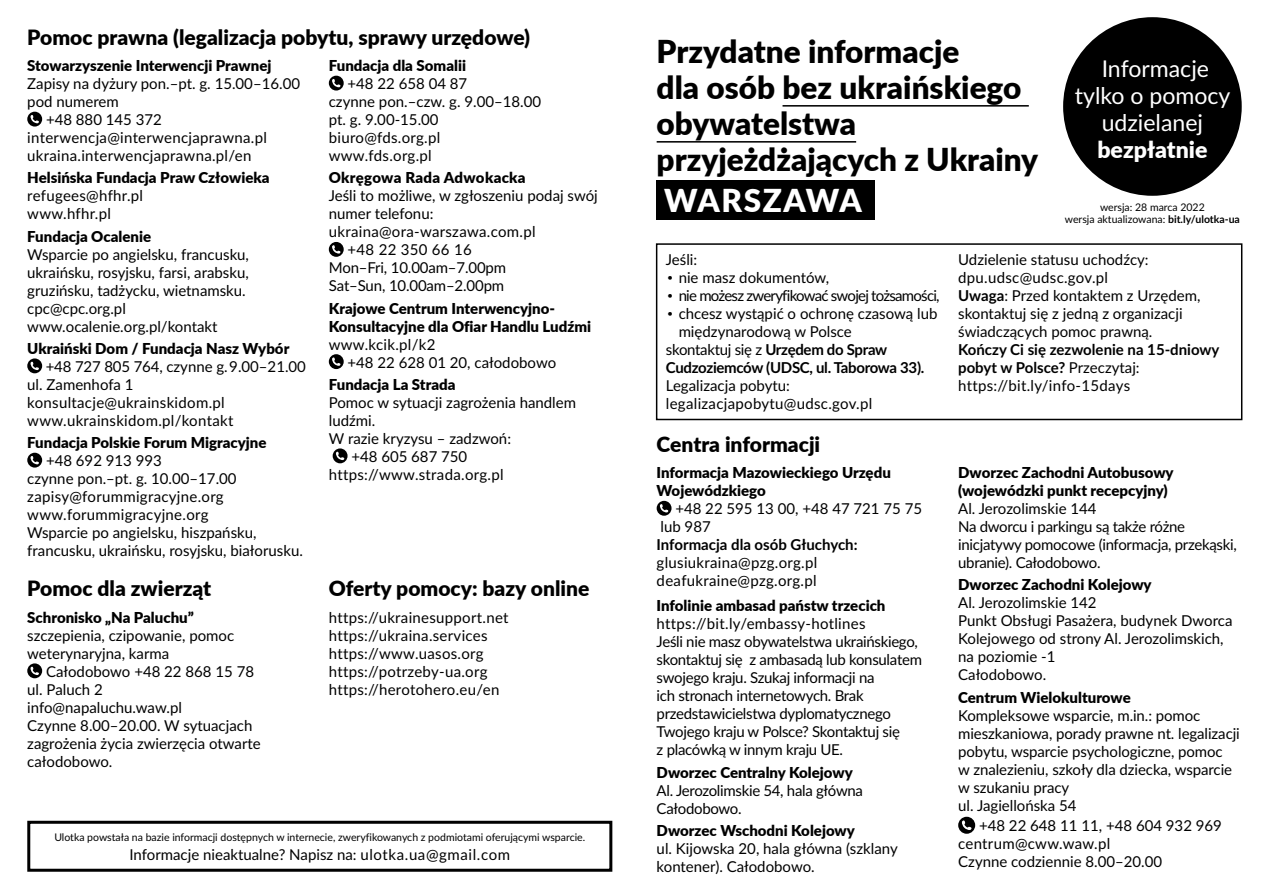
<style>
.page{position:relative;width:1263px;height:893px;background:#fff}
.page>*{position:absolute;margin:0;border:0;box-sizing:border-box;transform-origin:0 0}
.t1{font:900 31.5px/36px "Lato";color:#000}
.t2{font:900 31.5px "Lato";letter-spacing:.05em;color:#fff}
.t3{font:23.1px/27px "Lato";color:#fff;text-align:center}
.t4{font:900 23.1px "Lato";color:#fff}
.t5{font:900 21px "Lato";color:#000}
.t6{font:15px/18px "Lato";color:#000}
.t7{font:900 15px/18px "Lato";color:#000}
.t8{font:15px/18px "Lato";letter-spacing:.02em;color:#000}
.t9{font:15px/18px "Lato";letter-spacing:-.02em;color:#000}
.t10{font:700 15px/18px "Lato";color:#000}
.t11{font:15px "Lato";letter-spacing:-.05em;color:#000}
.t12{font:700 15px "Lato";letter-spacing:-.02em;color:#000}
.t13{font:900 15px "Lato";letter-spacing:.02em;color:#000}
.t14{font:10.5px/12px "Lato";color:#000;text-align:center}
.s1{font-weight:700}
.s2{font-weight:100}
.s3{font-weight:400}
</style>
<div class="page">
<svg style="left:27px;top:663px;width:15px;height:15px"></svg>
<svg style="left:657px;top:501px;width:14px;height:15px"></svg>
<svg style="left:958px;top:817px;width:17px;height:17px"></svg>
<svg style="left:27px;top:112px;width:15px;height:15px"></svg>
<svg style="left:27px;top:358px;width:15px;height:15px"></svg>
<svg style="left:27px;top:453px;width:15px;height:15px"></svg>
<svg style="left:329px;top:76px;width:15px;height:15px"></svg>
<svg style="left:329px;top:242px;width:15px;height:15px"></svg>
<svg style="left:329px;top:354px;width:15px;height:15px"></svg>
<svg style="left:333px;top:448px;width:15px;height:15px"></svg>
<hr style="left:782px;top:105px;width:247px;height:2px;background:#000">
<hr style="left:657px;top:141px;width:199px;height:2px;background:#000">
<div style="left:657px;top:180px;width:218px;height:39px;background:#000"></div>
<div style="left:1063px;top:17px;width:179px;height:179px;background:#000;border-radius:50%"></div>
<div style="left:27px;top:821px;width:585px;height:51px;border:3px solid #000"></div>
<div style="left:656px;top:243px;width:586px;height:177px;border:2px solid #000"></div>
<h3 class="t5" style="left:27px;top:21px;width:504px">Pomoc prawna (legalizacja pobytu, sprawy urzędowe)</h3>
<p class="t7" style="left:27px;top:56px;width:246px">Stowarzyszenie Interwencji Prawnej</p>
<p class="t6" style="left:27px;top:74px;width:274px">Zapisy na dyżury pon.–pt. g. 15.00–16.00</p>
<p class="t6" style="left:27px;top:92px;width:93px">pod numerem</p>
<p class="t6" style="left:46px;top:110px;width:117px">+48 880 145 372</p>
<p class="t8" style="left:27px;top:128px;width:241px">interwencja@interwencjaprawna.pl</p>
<p class="t8" style="left:27px;top:146px;width:226px">ukraina.interwencjaprawna.pl/en</p>
<p class="t7" style="left:27px;top:168px;width:244px">Helsińska Fundacja Praw Człowieka</p>
<p class="t8" style="left:27px;top:186px;width:117px">refugees@hfhr.pl www.hfhr.pl</p>
<p class="t7" style="left:27px;top:226px;width:125px">Fundacja Ocalenie</p>
<p class="t6" style="left:27px;top:244px;width:223px">Wsparcie po angielsku, francusku, ukraińsku, rosyjsku, farsi, arabsku, gruzińsku, tadżycku, wietnamsku. cpc@cpc.org.pl www.ocalenie.org.pl/kontakt</p>
<p class="t7" style="left:27px;top:339px;width:264px">Ukraiński Dom / Fundacja Nasz Wybór</p>
<p class="t8" style="left:27px;top:357px;width:280px;text-indent:18px">+48 727 805 764, czynne g. 9.00–21.00 ul. Zamenhofa 1 konsultacje@ukrainskidom.pl www.ukrainskidom.pl/kontakt</p>
<p class="t7" style="left:27px;top:433px;width:241px">Fundacja Polskie Forum Migracyjne</p>
<p class="t6" style="left:27px;top:451px;width:277px;text-indent:19px">+48 692 913 993<br>czynne pon.–pt. g. 10.00–17.00 zapisy@forummigracyjne.org www.forummigracyjne.org<br>Wsparcie po angielsku, hiszpańsku, francusku, ukraińsku, rosyjsku, białorusku.</p>
<p class="t7" style="left:329px;top:56px;width:139px">Fundacja dla Somalii</p>
<p class="t6" style="left:329px;top:74px;width:214px;text-indent:19px">+48 22 658 04 87<br>czynne pon.–czw. g. 9.00–18.00 pt. g. 9.00-15.00 biuro@fds.org.pl www.fds.org.pl</p>
<p class="t13" style="left:329px;top:167px;width:198px">Okręgowa Rada Adwokacka</p>
<p class="t6" style="left:329px;top:186px;width:271px">Jeśli to możliwe, w zgłoszeniu podaj swój</p>
<p class="t6" style="left:329px;top:204px;width:106px">numer telefonu:</p>
<p class="t8" style="left:329px;top:222px;width:208px">ukraina@ora-warszawa.com.pl</p>
<p class="t8" style="left:348px;top:240px;width:126px">+48 22 350 66 16</p>
<p class="t6" style="left:329px;top:258px;width:179px">Mon–Fri, 10.00am–7.00pm</p>
<p class="t6" style="left:329px;top:276px;width:177px">Sat–Sun, 10.00am–2.00pm</p>
<p class="t7" style="left:329px;top:298px;width:264px">Krajowe Centrum Interwencyjno-<br>Konsultacyjne dla Ofiar Handlu Ludźmi</p>
<p class="t6" style="left:348px;top:334px;width:210px;text-indent:-19px">www.kcik.pl/k2<br>+48 22 628 01 20, całodobowo</p>
<p class="t7" style="left:329px;top:375px;width:128px">Fundacja La Strada</p>
<p class="t6" style="left:329px;top:393px;width:249px">Pomoc w sytuacji zagrożenia handlem</p>
<p class="t6" style="left:329px;top:411px;width:48px">ludźmi.</p>
<p class="t6" style="left:329px;top:429px;width:184px">W razie kryzysu – zadzwoń:</p>
<p class="t6" style="left:351px;top:447px;width:117px">+48 605 687 750</p>
<p class="t8" style="left:329px;top:465px;width:176px">https://www.strada.org.pl</p>
<h3 class="t5" style="left:27px;top:573px;width:185px">Pomoc dla zwierząt</h3>
<p class="t7" style="left:27px;top:608px;width:168px">Schronisko „Na Paluchu”</p>
<p class="t6" style="left:27px;top:626px;width:208px">szczepienia, czipowanie, pomoc weterynaryjna, karma</p>
<p class="t6" style="left:27px;top:662px;width:235px;text-indent:19px">Całodobowo +48 22 868 15 78 ul. Paluch 2 info@napaluchu.waw.pl<br>Czynne 8.00–20.00. W sytuacjach zagrożenia życia zwierzęcia otwarte całodobowo.</p>
<h3 class="t5" style="left:329px;top:573px;width:262px">Oferty pomocy: bazy online</h3>
<p class="t8" style="left:329px;top:608px;width:181px">https://ukrainesupport.net https://ukraina.services https://www.uasos.org https://potrzeby-ua.org https://herotohero.eu/en</p>
<p class="t14" style="left:54px;top:830px;width:532px">Ulotka powstała na bazie informacji dostępnych w internecie, zweryfikowanych z podmiotami oferującymi wsparcie.</p>
<p class="t6" style="left:129px;top:845px;width:382px">Informacje nieaktualne? Napisz na: ulotka.ua@gmail.com</p>
<h1 class="t1" style="left:657px;top:32px;width:383px">Przydatne informacje<br>dla osób bez ukraińskiego obywatelstwa przyjeżdżających z Ukrainy</h1>
<h1 class="t2" style="left:664px;top:176px;width:199px">WARSZAWA</h1>
<h2 class="t3" style="left:1075px;top:54px;width:157px">Informacje tylko o pomocy udzielanej</h2>
<h2 class="t4" style="left:1097px;top:132px;width:112px">bezpłatnie</h2>
<p class="t14" style="left:1065px;top:201px;width:176px">wersja: 28 marca 2022<br>wersja aktualizowana: <span class="s1">bit.ly/ulotka-ua</span></p>
<p class="t6" style="left:666px;top:250px;width:33px">Jeśli:</p>
<p class="t6" style="left:666px;top:268px;width:165px"><span class="s2">Ҍ</span> nie masz dokumentów,</p>
<p class="t11" style="left:666px;top:285px;width:275px"><span class="s2">Ҍ</span> nie możesz zweryfikować swojej tożsamości,</p>
<p class="t6" style="left:666px;top:304px;width:273px"><span class="s2">Ҍ</span> chcesz wystąpić o ochronę czasową lub</p>
<p class="t6" style="left:679px;top:322px;width:175px">międzynarodową w Polsce</p>
<p class="t9" style="left:666px;top:340px;width:223px">skontaktuj się z <span class="s1">Urzędem do Spraw</span></p>
<p class="t12" style="left:666px;top:357px;width:260px">Cudzoziemców (UDSC, ul. Taborowa 33).</p>
<p class="t8" style="left:666px;top:376px;width:208px">Legalizacja pobytu: legalizacjapobytu@udsc.gov.pl</p>
<h3 class="t5" style="left:657px;top:428px;width:165px">Centra informacji</h3>
<p class="t7" style="left:657px;top:463px;width:236px">Informacja Mazowieckiego Urzędu<br>Wojewódzkiego</p>
<p class="t6" style="left:660px;top:499px;width:263px;text-indent:15px">+48 22 595 13 00, +48 47 721 75 75 lub 987</p>
<p class="t10" style="left:657px;top:535px;width:202px">Informacja dla osób Głuchych:</p>
<p class="t8" style="left:657px;top:553px;width:162px">glusiukraina@pzg.org.pl deafukraine@pzg.org.pl</p>
<p class="t7" style="left:657px;top:596px;width:230px">Infolinie ambasad państw trzecich</p>
<p class="t9" style="left:657px;top:614px;width:267px">https://bit.ly/embassy-hotlines<br>Jeśli nie masz obywatelstwa ukraińskiego, skontaktuj się z ambasadą lub konsulatem swojego kraju. Szukaj informacji na<br>ich stronach internetowych. Brak przedstawicielstwa dyplomatycznego Twojego kraju w Polsce? Skontaktuj się<br>z placówką w innym kraju UE.</p>
<p class="t7" style="left:657px;top:763px;width:198px">Dworzec Centralny Kolejowy</p>
<p class="t9" style="left:657px;top:781px;width:208px">Al. Jerozolimskie 54, hala główna<br>Całodobowo.</p>
<p class="t7" style="left:657px;top:821px;width:200px">Dworzec Wschodni Kolejowy</p>
<p class="t6" style="left:657px;top:839px;width:243px">ul. Kijowska 20, hala główna (szklany kontener). Całodobowo.</p>
<p class="t6" style="left:958px;top:250px;width:244px">Udzielenie statusu uchodźcy: dpu.udsc@udsc.gov.pl<br><span class="s1">Uwaga</span>: Przed kontaktem z Urzędem, skontaktuj się z jedną z organizacji świadczących pomoc prawną.</p>
<p class="t10" style="left:958px;top:340px;width:263px">Kończy Ci się zezwolenie na 15-dniowy pobyt w Polsce? <span class="s3">Przeczytaj: https://bit.ly/info-15days</span></p>
<p class="t7" style="left:958px;top:463px;width:217px">Dworzec Zachodni Autobusowy (wojewódzki punkt recepcyjny)</p>
<p class="t9" style="left:958px;top:499px;width:280px">Al. Jerozolimskie 144<br>Na dworcu i parkingu są także różne inicjatywy pomocowe (informacja, przekąski, ubranie). Całodobowo.</p>
<p class="t7" style="left:958px;top:575px;width:195px">Dworzec Zachodni Kolejowy</p>
<p class="t6" style="left:958px;top:593px;width:276px">Al. Jerozolimskie 142<br>Punkt Obsługi Pasażera, budynek Dworca<br>Kolejowego od strony Al. Jerozolimskich, na poziomie -1<br>Całodobowo.</p>
<p class="t7" style="left:958px;top:688px;width:174px">Centrum Wielokulturowe</p>
<p class="t6" style="left:958px;top:706px;width:283px">Kompleksowe wsparcie, m.in.: pomoc mieszkaniowa, porady prawne nt. legalizacji pobytu, wsparcie psychologiczne, pomoc<br>w znalezieniu, szkoły dla dziecka, wsparcie w szukaniu pracy<br>ul. Jagiellońska 54</p>
<p class="t6" style="left:958px;top:816px;width:265px;text-indent:21px">+48 22 648 11 11, +48 604 932 969 centrum@cww.waw.pl<br>Czynne codziennie 8.00–20.00</p>
</div>
